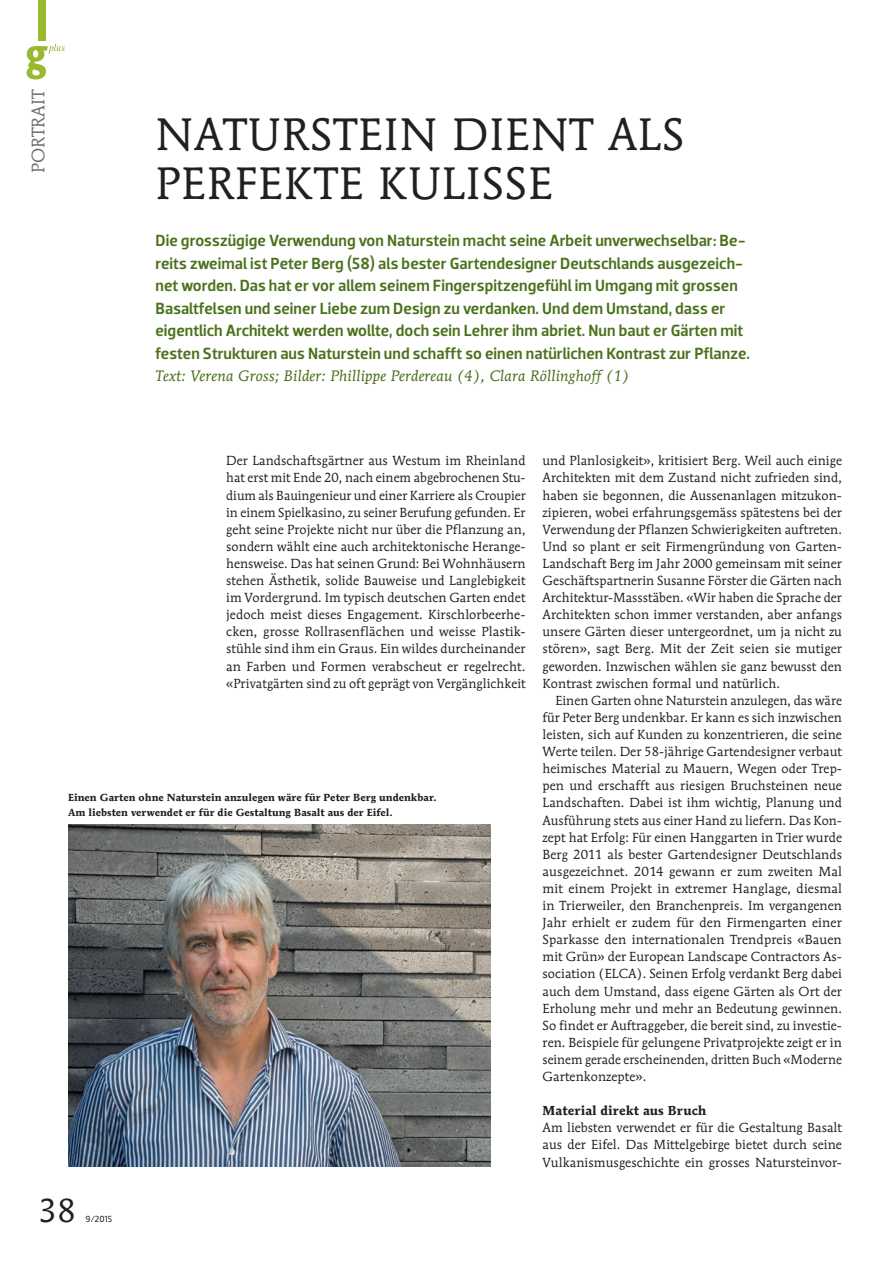
<style>
.page{position:relative;width:893px;height:1263px;background:#fff}
.page>*{position:absolute;margin:0;border:0;box-sizing:border-box;transform-origin:0 0}
.t1{font:45px/49.5px "Mendoza Roman";letter-spacing:.02em;color:#231f20}
.t2{font:33px "Mendoza Roman";color:#231f20}
.t3{font:18px "Mendoza Roman";letter-spacing:.005em;color:#6f7073}
.t4{font:500 16.5px/22.5px "Dobra";color:#4b711c}
.t5{font:italic 15px "Mendoza Roman";letter-spacing:.01em;color:#4b711c}
.t6{font:13.05px/17.1px "Mendoza Roman";letter-spacing:.005em;color:#231f20;text-align:justify}
.t7{font:700 12.9px "Mendoza Roman";letter-spacing:.005em;color:#231f20}
.t8{font:700 10.2px/14.2px "Mendoza Roman";letter-spacing:.005em;color:#231f20}
.t9{font:9px "Dobra";color:#231f20}
</style>
<div class="page">
<div style="left:38px;top:0;width:8px;height:40px;background:#99b930"></div>
<svg style="left:27px;top:44px;width:38px;height:36px"></svg>
<img style="left:68px;top:825px;width:422px;height:341px">
<h3 class="t3" style="left:27px;top:173px;width:86px;rotate:-90deg">PORTRAIT</h3>
<h1 class="t1" style="left:155px;top:109px;width:531px">NATURSTEIN DIENT ALS<br>PERFEKTE KULISSE</h1>
<p class="t4" style="left:155px;top:230px;width:596px">Die grosszügige Verwendung von Naturstein macht seine Arbeit unverwechselbar: Be&shy;reits zweimal ist Peter Berg (58) als bester Gartendesigner Deutschlands ausgezeich&shy;net worden. Das hat er vor allem seinem Fingerspitzengefühl im Umgang mit grossen Basaltfelsen und seiner Liebe zum Design zu verdanken. Und dem Umstand, dass er eigentlich Architekt werden wollte, doch sein Lehrer ihm abriet. Nun baut er Gärten mit festen Strukturen aus Naturstein und schafft so einen natürlichen Kontrast zur Pflanze.</p>
<p class="t5" style="left:155px;top:367px;width:475px">Text: Verena Gross; Bilder: Phillippe Perdereau (4), Clara Röllinghoff (1)</p>
<p class="t6" style="left:226px;top:452px;width:301px">Der Landschaftsgärtner aus Westum im Rheinland hat erst mit Ende 20, nach einem abgebrochenen Stu&shy;dium als Bauingenieur und einer Karriere als Croupier in einem Spielkasino, zu seiner Berufung gefunden. Er geht seine Projekte nicht nur über die Pflanzung an, sondern wählt eine auch architektonische Herange&shy;hensweise. Das hat seinen Grund: Bei Wohnhäusern stehen Ästhetik, solide Bauweise und Langlebigkeit im Vordergrund. Im typisch deutschen Garten endet jedoch meist dieses Engagement. Kirschlorbeerhe&shy;cken, grosse Rollrasenflächen und weisse Plastik&shy;stühle sind ihm ein Graus. Ein wildes durcheinander an Farben und Formen verabscheut er regelrecht. «Privatgärten sind zu oft geprägt von Vergänglichkeit</p>
<p class="t6" style="left:543px;top:452px;width:301px">und Planlosigkeit», kritisiert Berg. Weil auch einige Architekten mit dem Zustand nicht zufrieden sind, haben sie begonnen, die Aussenanlagen mitzukon&shy;zipieren, wobei erfahrungsgemäss spätestens bei der Verwendung der Pflanzen Schwierigkeiten auftreten.<br>Und so plant er seit Firmengründung von Garten-Landschaft Berg im Jahr 2000 gemeinsam mit seiner Geschäftspartnerin Susanne Förster die Gärten nach Architektur-Massstäben. «Wir haben die Sprache der Architekten schon immer verstanden, aber anfangs unsere Gärten dieser untergeordnet, um ja nicht zu stören», sagt Berg. Mit der Zeit seien sie mutiger geworden. Inzwischen wählen sie ganz bewusst den Kontrast zwischen formal und natürlich.</p>
<p class="t6" style="left:543px;top:692px;width:301px;text-indent:13px">Einen Garten ohne Naturstein anzulegen, das wäre für Peter Berg undenkbar. Er kann es sich inzwischen leisten, sich auf Kunden zu konzentrieren, die seine Werte teilen. Der 58-jährige Gartendesigner verbaut heimisches Material zu Mauern, Wegen oder Trep&shy;pen und erschafft aus riesigen Bruchsteinen neue Landschaften. Dabei ist ihm wichtig, Planung und Ausführung stets aus einer Hand zu liefern. Das Kon&shy;zept hat Erfolg: Für einen Hanggarten in Trier wurde Berg 2011 als bester Gartendesigner Deutschlands ausgezeichnet. 2014 gewann er zum zweiten Mal mit einem Projekt in extremer Hanglage, diesmal in Trierweiler, den Branchenpreis. Im vergangenen Jahr erhielt er zudem für den Firmengarten einer Sparkasse den internationalen Trendpreis «Bauen mit Grün» der European Landscape Contractors As&shy;sociation (ELCA). Seinen Erfolg verdankt Berg dabei auch dem Umstand, dass eigene Gärten als Ort der Erholung mehr und mehr an Bedeutung gewinnen.<br>So findet er Auftraggeber, die bereit sind, zu investie&shy;ren. Beispiele für gelungene Privatprojekte zeigt er in seinem gerade erscheinenden, dritten Buch «Moderne Gartenkonzepte».</p>
<p class="t7" style="left:543px;top:1103px;width:165px">Material direkt aus Bruch</p>
<p class="t6" style="left:543px;top:1119px;width:301px">Am liebsten verwendet er für die Gestaltung Basalt aus der Eifel. Das Mittelgebirge bietet durch seine Vulkanismusgeschichte ein grosses Natursteinvor-</p>
<p class="t8" style="left:68px;top:790px;width:370px">Einen Garten ohne Naturstein anzulegen wäre für Peter Berg undenkbar.<br>Am liebsten verwendet er für die Gestaltung Basalt aus der Eifel.</p>
<h2 class="t2" style="left:38px;top:1190px;width:39px">38</h2>
<p class="t9" style="left:86px;top:1213px;width:28px">9/2015</p>
</div>
